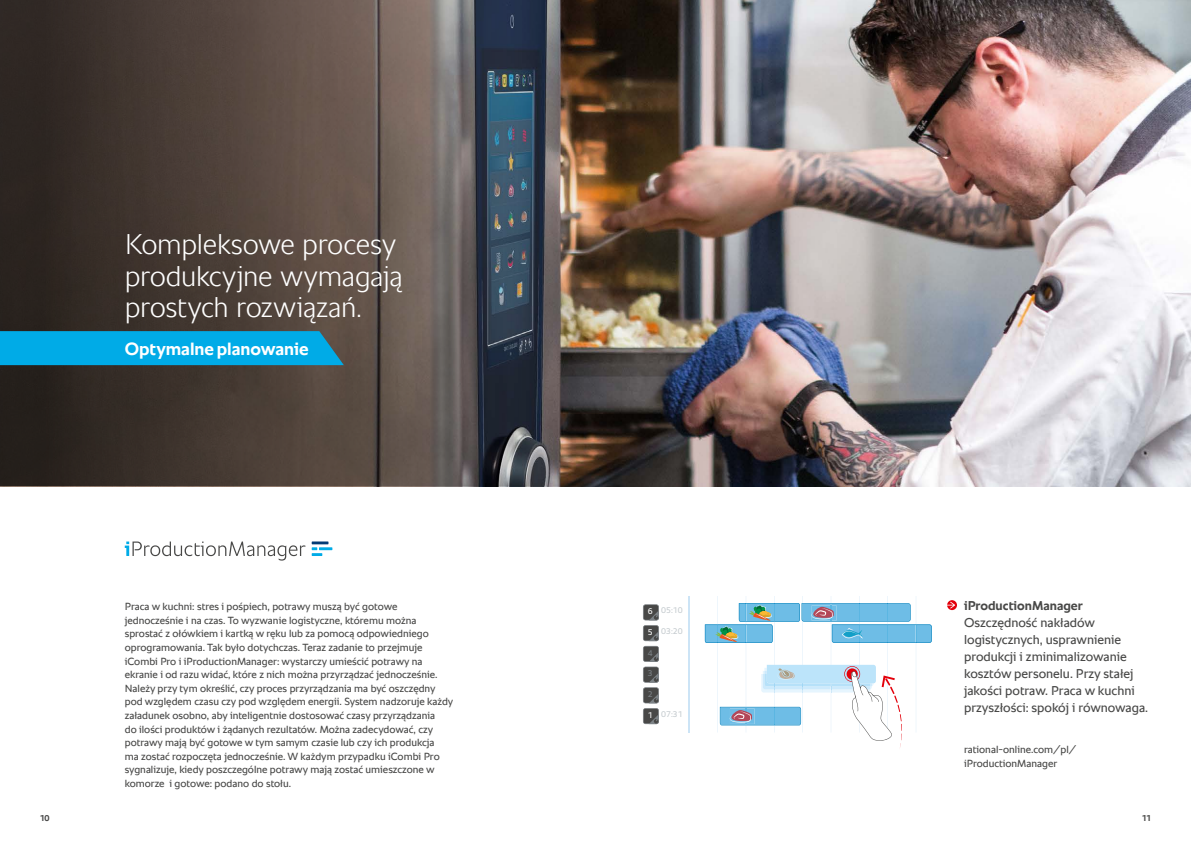
<style>
.page{position:relative;width:1191px;height:842px;background:#fff}
.page>*{position:absolute;margin:0;border:0;box-sizing:border-box;transform-origin:0 0}
.t1{font:300 29px/32px "RATIONAL Sans TT";letter-spacing:-.01em;color:#fff}
.t2{font:700 18px "RATIONAL Sans TT";color:#fff}
.t3{font:13px/17px "RATIONAL Sans TT";color:#484847}
.t4{font:700 13px "RATIONAL Sans TT";color:#484847}
.t5{font:10.5px/13.6px "RATIONAL Sans TT";color:#484847}
.t6{font:700 8.5px "RATIONAL Sans TT";color:#484847}
.t7{font:8.3px "RATIONAL Sans TT";color:#c6ccd0}
.t8{font:8.3px "RATIONAL Sans TT";color:#7c8286}
.t9{font:8.3px "RATIONAL Sans TT";color:#fff}
</style>
<div class="page">
<img style="left:621px;top:0;width:570px;height:486px">
<svg style="left:0;top:0;width:621px;height:486px;background:#4e4540"></svg>
<hr style="left:688px;top:596px;width:2px;height:136px;background:#cce4f6">
<svg style="left:643px;top:604px;width:16px;height:120px"></svg>
<svg style="left:705px;top:596px;width:227px;height:151px"></svg>
<div style="left:0;top:331px;width:344px;height:34px;background:#00abe7"></div>
<svg style="left:125px;top:541px;width:180px;height:20px"></svg>
<hr style="left:312px;top:541px;width:16px;height:3px;background:#033b75">
<svg style="left:312px;top:547px;width:20px;height:9px"></svg>
<svg style="left:947px;top:600px;width:10px;height:10px"></svg>
<h1 class="t1" style="left:125px;top:228px;width:279px">Kompleksowe procesy produkcyjne wymagają prostych rozwiązań.</h1>
<h2 class="t2" style="left:125px;top:336px;width:185px">Optymalne planowanie</h2>
<p class="t5" style="left:125px;top:600px;width:330px">Praca w kuchni: stres i pośpiech, potrawy muszą być gotowe jednocześnie i na czas. To wyzwanie logistyczne, któremu można sprostać z ołówkiem i kartką w ręku lub za pomocą odpowiedniego oprogramowania. Tak było dotychczas. Teraz zadanie to przejmuje iCombi Pro i iProductionManager: wystarczy umieścić potrawy na ekranie i od razu widać, które z nich można przyrządzać jednocześnie.<br>Należy przy tym określić, czy proces przyrządzania ma być oszczędny pod względem czasu czy pod względem energii. System nadzoruje każdy załadunek osobno, aby inteligentnie dostosować czasy przyrządzania<br>do ilości produktów i żądanych rezultatów. Można zadecydować, czy potrawy mają być gotowe w tym samym czasie lub czy ich produkcja<br>ma zostać rozpoczęta jednocześnie. W każdym przypadku iCombi Pro sygnalizuje, kiedy poszczególne potrawy mają zostać umieszczone w komorze i gotowe: podano do stołu.</p>
<p class="t9" style="left:647px;top:605px;width:6px">6</p>
<p class="t9" style="left:647px;top:626px;width:6px">5</p>
<p class="t8" style="left:647px;top:647px;width:6px">4</p>
<p class="t8" style="left:647px;top:668px;width:6px">3</p>
<p class="t8" style="left:647px;top:688px;width:6px">2</p>
<p class="t9" style="left:647px;top:709px;width:6px">1</p>
<p class="t7" style="left:661px;top:605px;width:23px">05:10</p>
<p class="t7" style="left:661px;top:625px;width:23px">03:20</p>
<p class="t7" style="left:661px;top:709px;width:23px">07:31</p>
<p class="t4" style="left:964px;top:596px;width:120px">iProductionManager</p>
<p class="t3" style="left:964px;top:614px;width:185px">Oszczędność nakładów logistycznych, usprawnienie produkcji i zminimalizowanie kosztów personelu. Przy stałej jakości potraw. Praca w kuchni przyszłości: spokój i równowaga.</p>
<p class="t5" style="left:964px;top:743px;width:113px">rational-online.com/pl/ iProductionManager</p>
<p class="t6" style="left:40px;top:812px;width:11px">10</p>
<p class="t6" style="left:1141px;top:812px;width:11px">11</p>
</div>
